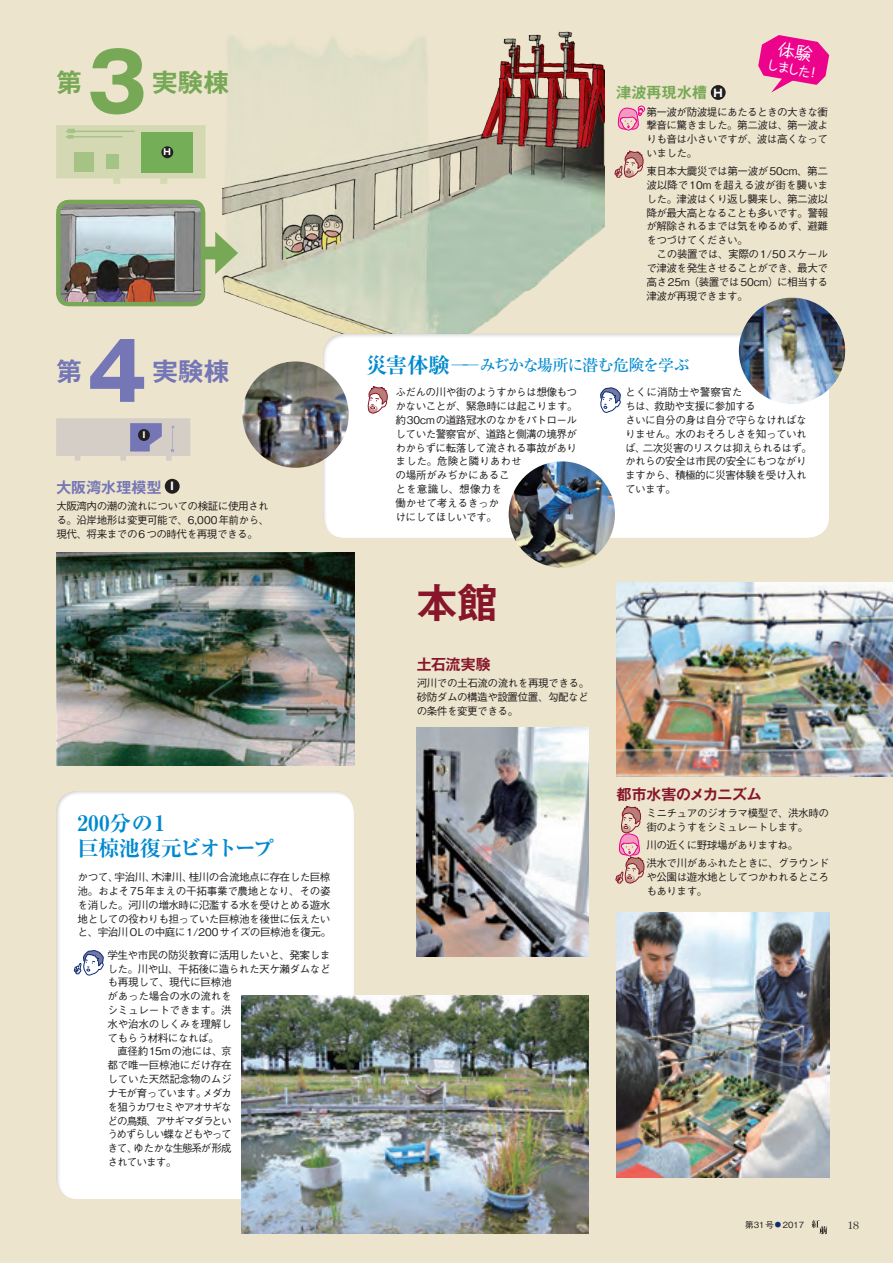
<style>
.page{position:relative;width:893px;height:1263px;background:#ece4cc}
.page>*{position:absolute;margin:0;border:0;box-sizing:border-box;transform-origin:0 0}
._31号_施設_実験棟_見出し{font:700 79.65px "Gothic MB101 Pro";color:#76a855}
._31号_施設_実験棟_見出し-2{font:700 79.65px "Gothic MB101 Pro";color:#7476b5}
._31号_施設_実験棟_見出し-3{font:700 40.35px "Gothic MB101 Pro De";color:#88162b}
._31号_施設_実験棟_見出し-4{font:700 25.5px "Gothic MB101 Pro De";color:#76a855}
._31号_施設_実験棟_見出し-5{font:700 25.5px "Gothic MB101 Pro De";color:#7476b5}
._31号_施設_コラムタイトル{font:700 expanded 21.3px/25.5px "Ryumin Pro";letter-spacing:-.02em;color:#0089cf}
._31号_施設_コラムタイトル-2{font:500 15.9px "Ryumin Pro";letter-spacing:-.065em;color:#0089cf}
._31号_施設_場所名_14Q{font:700 14.85px "Gothic MB101 Pro De";letter-spacing:-.005em;color:#88162b}
._31号_施設_場所名_14Q-2{font:700 14.85px "Gothic MB101 Pro De";letter-spacing:.01em;color:#7476b5}
._31号_施設_場所名_14Q-3{font:700 14.85px "Gothic MB101 Pro De";letter-spacing:.015em;color:#76a855}
._31号_施設_場所名_14Q-4{font:500 12.75px "Taka Hand Std";color:#fff}
.t1{font:300 11.7px "ITC Garamond Std";color:#231f20}
._31号_施設_本文_10Q_中ゴ{font:500 10.65px/13.8px "Gothic BBB Pro";letter-spacing:-.05em;color:#231f20;text-align:justify}
._31号_施設_丸カコミ英字{font:700 10.65px "Gothic MB101 Pro";color:#fff}
.t2{font:500 8.55px "Gothic BBB Pro";color:#231f20}
._31号_施設_丸カコミ英字-2{font:700 8.55px "Gothic MB101 Pro";color:#fff}
.s1{font-weight:700;font-stretch:expanded;font-size:21.3px}
.s2{font-size:6.45px;color:#0d2c6e}
</style>
<div class="page">
<img style="left:223px;top:31px;width:382px;height:300px">
<svg style="left:812px;top:1220px;width:15px;height:14px"></svg>
<div style="left:54px;top:788px;width:300px;height:411px;background:#fff"></div>
<div style="left:322px;top:331px;width:508px;height:207px;background:#fff"></div>
<svg style="left:618px;top:106px;width:27px;height:24px"></svg>
<svg style="left:614px;top:150px;width:29px;height:28px"></svg>
<svg style="left:615px;top:806px;width:29px;height:78px"></svg>
<svg style="left:74px;top:950px;width:30px;height:26px"></svg>
<svg style="left:367px;top:386px;width:21px;height:28px"></svg>
<svg style="left:600px;top:387px;width:21px;height:26px"></svg>
<svg style="left:56px;top:125px;width:150px;height:59px;background:#bbcd9b"></svg>
<svg style="left:56px;top:418px;width:134px;height:43px;background:#cbc5c5"></svg>
<img style="left:56px;top:553px;width:298px;height:212px">
<img style="left:417px;top:727px;width:172px;height:230px">
<img style="left:617px;top:912px;width:212px;height:266px">
<img style="left:242px;top:995px;width:347px;height:238px">
<img style="left:739px;top:298px;width:106px;height:106px;border-radius:53px">
<img style="left:242px;top:361px;width:107px;height:107px;border-radius:53px">
<img style="left:509px;top:461px;width:106px;height:107px;border-radius:53px">
<div style="left:199px;top:247px;width:25px;height:12px;background:#76a855"></div>
<svg style="left:215px;top:232px;width:23px;height:42px"></svg>
<img style="left:61px;top:205px;width:139px;height:96px">
<div style="left:56px;top:200px;width:149px;height:106px;border:4px solid #76a855;border-radius:11px"></div>
<img style="left:617px;top:583px;width:276px;height:193px">
<div style="left:711px;top:85px;width:15px;height:15px;background:#231f20;border-radius:50%"></div>
<div style="left:165px;top:479px;width:15px;height:15px;background:#231f20;border-radius:50%"></div>
<div style="left:161px;top:146px;width:12px;height:12px;background:#231f20;border-radius:50%"></div>
<div style="left:138px;top:429px;width:12px;height:12px;background:#231f20;border-radius:50%"></div>
<svg style="left:758px;top:35px;width:71px;height:58px"></svg>
<p class="_31号_施設_実験棟_見出し-4" style="left:56px;top:61px;width:27px">第</p>
<p class="_31号_施設_実験棟_見出し" style="left:87px;top:16px;width:62px">3</p>
<p class="_31号_施設_実験棟_見出し-4" style="left:152px;top:61px;width:78px">実験棟</p>
<p class="_31号_施設_丸カコミ英字-2" style="left:164px;top:145px;width:9px">H</p>
<p class="_31号_施設_実験棟_見出し-5" style="left:56px;top:350px;width:27px">第</p>
<p class="_31号_施設_実験棟_見出し-2" style="left:87px;top:305px;width:62px">4</p>
<p class="_31号_施設_実験棟_見出し-5" style="left:153px;top:350px;width:78px">実験棟</p>
<p class="_31号_施設_丸カコミ英字-2" style="left:142px;top:428px;width:5px">I</p>
<p class="_31号_施設_場所名_14Q-2" style="left:56px;top:475px;width:107px">大阪湾水理模型</p>
<p class="_31号_施設_丸カコミ英字" style="left:170px;top:477px;width:5px">I</p>
<p class="_31号_施設_本文_10Q_中ゴ" style="left:56px;top:498px;width:215px">大阪湾内の潮の流れについての検証に使用される。沿岸地形は変更可能で、6,000年前から、現代、将来までの6つの時代を再現できる。</p>
<p class="_31号_施設_コラムタイトル" style="left:78px;top:809px;width:198px">200分の1<br>巨椋池復元ビオトープ</p>
<p class="_31号_施設_本文_10Q_中ゴ" style="left:78px;top:869px;width:255px">かつて、宇治川、木津川、桂川の合流地点に存在した巨椋池。およそ75年まえの干拓事業で農地となり、その姿を消した。河川の増水時に氾濫する水を受けとめる遊水地としての役わりも担っていた巨椋池を後世に伝えたいと、宇治川OLの中庭に1/200サイズの巨椋池を復元。</p>
<p class="_31号_施設_本文_10Q_中ゴ" style="left:107px;top:946px;width:225px;text-align:left">学生や市民の防災教育に活用したいと、発案しました。川や山、干拓後に造られた天ケ瀬ダムなども再現して、現代に巨椋池<br>があった場合の水の流れを<br>シミュレートできます。洪<br>水や治水のしくみを理解し<br>てもらう材料になれば。</p>
<p class="_31号_施設_本文_10Q_中ゴ" style="left:107px;top:1043px;width:126px">　直径約15mの池には、京都で唯一巨椋池にだけ存在していた天然記念物のムジナモが育っています。メダカを狙うカワセミやアオサギなどの鳥類、アサギマダラというめずらしい蝶などもやってきて、ゆたかな生態系が形成されています。</p>
<p class="_31号_施設_場所名_14Q-3" style="left:617px;top:80px;width:92px">津波再現水槽</p>
<p class="_31号_施設_丸カコミ英字" style="left:714px;top:84px;width:11px">H</p>
<p class="_31号_施設_場所名_14Q-4" style="left:769px;top:56px;width:55px;rotate:10deg">しました！</p>
<p class="_31号_施設_本文_10Q_中ゴ" style="left:646px;top:103px;width:183px">第一波が防波堤にあたるときの大きな衝撃音に驚きました。第二波は、第一波よりも音は小さいですが、波は高くなっていました。</p>
<p class="_31号_施設_本文_10Q_中ゴ" style="left:646px;top:163px;width:183px">東日本大震災では第一波が50cm、第二波以降で10mを超える波が街を襲いました。津波はくり返し襲来し、第二波以降が最大高となることも多いです。警報が解除されるまでは気をゆるめず、避難をつづけてください。</p>
<p class="_31号_施設_本文_10Q_中ゴ" style="left:646px;top:246px;width:183px">　この装置では、実際の1/50スケールで津波を発生させることができ、最大で高さ25m（装置では50cm）に相当する津波が再現できます。</p>
<p class="_31号_施設_コラムタイトル-2" style="left:366px;top:352px;width:325px"><span class="s1">災害体験</span> ──みぢかな場所に潜む危険を学ぶ</p>
<p class="_31号_施設_本文_10Q_中ゴ" style="left:395px;top:384px;width:184px;text-align:left">ふだんの川や街のようすからは想像もつかないことが、緊急時には起こります。約30cmの道路冠水のなかをパトロールしていた警察官が、道路と側溝の境界がわからずに転落して流される事故がありました。危険と隣りあわせ<br>の場所がみぢかにあるこ<br>とを意識し、想像力を<br>働かせて考えるきっか<br>けにしてほしいです。</p>
<p class="_31号_施設_本文_10Q_中ゴ" style="left:625px;top:384px;width:189px;text-align:left">とくに消防士や警察官た<br>ちは、救助や支援に参加する<br>さいに自分の身は自分で守らなければなりません。水のおそろしさを知っていれば、二次災害のリスクは抑えられるはず。かれらの安全は市民の安全にもつながりますから、積極的に災害体験を受け入れています。</p>
<p class="_31号_施設_実験棟_見出し-3" style="left:417px;top:569px;width:83px">本館</p>
<p class="_31号_施設_場所名_14Q" style="left:417px;top:652px;width:76px">土石流実験</p>
<p class="_31号_施設_本文_10Q_中ゴ" style="left:417px;top:675px;width:174px">河川での土石流の流れを再現できる。砂防ダムの構造や設置位置、勾配などの条件を変更できる。</p>
<p class="_31号_施設_場所名_14Q" style="left:617px;top:782px;width:147px">都市水害のメカニズム</p>
<p class="_31号_施設_本文_10Q_中ゴ" style="left:646px;top:805px;width:184px">ミニチュアのジオラマ模型で、洪水時の街のようすをシミュレートします。</p>
<p class="_31号_施設_本文_10Q_中ゴ" style="left:646px;top:837px;width:154px">川の近くに野球場がありますね。</p>
<p class="_31号_施設_本文_10Q_中ゴ" style="left:646px;top:855px;width:184px">洪水で川があふれたときに、グラウンドや公園は遊水地としてつかわれるところもあります。</p>
<p class="t2" style="left:745px;top:1218px;width:61px">第31号<span class="s2">●</span> 2017</p>
<p class="t1" style="left:847px;top:1218px;width:13px">18</p>
</div>
